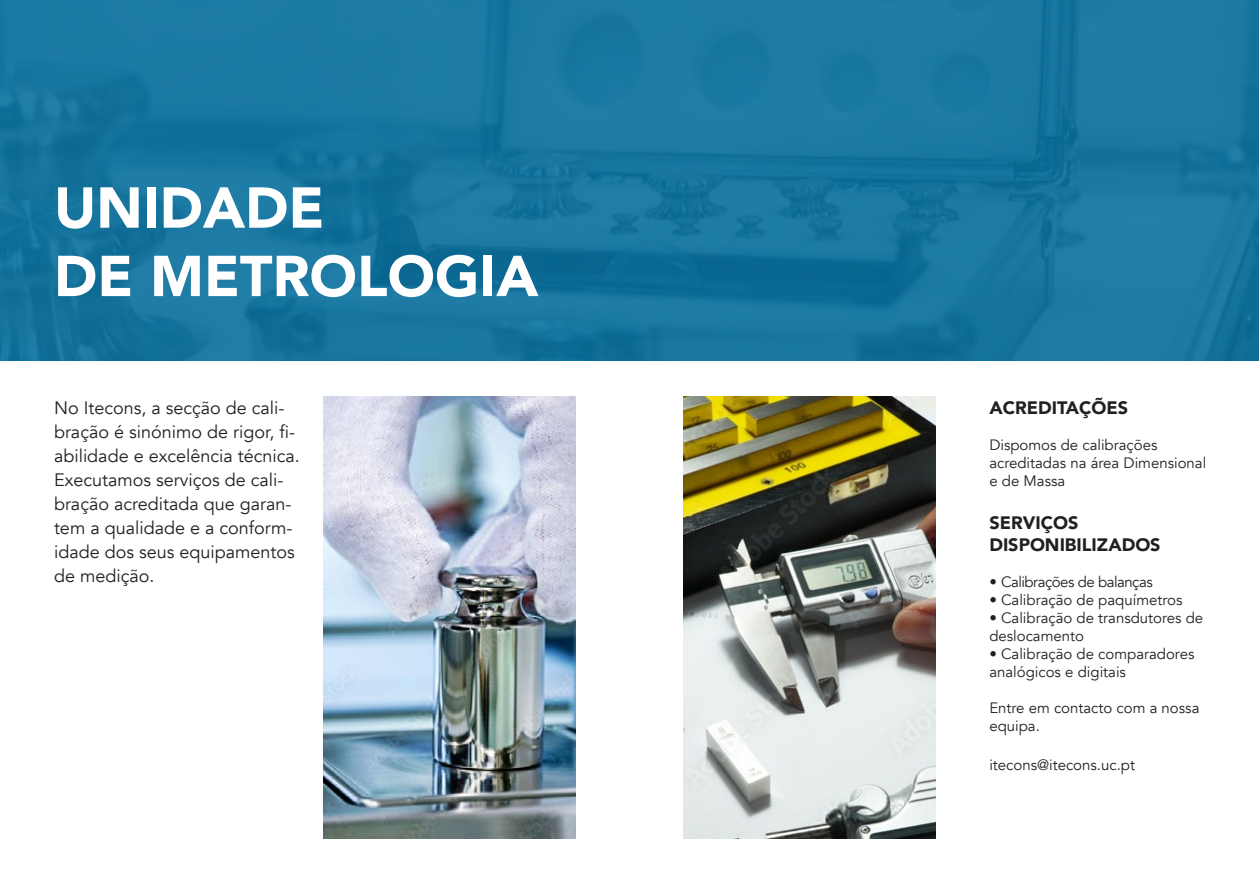
<style>
.page{position:relative;width:1259px;height:893px;background:#fff}
.page>*{position:absolute;margin:0;border:0;box-sizing:border-box;transform-origin:0 0}
.t1{font:900 57px "Avenir";color:#fff}
.t2{font:18px/24px "Avenir";color:#231f20}
.t3{font:900 18px "Avenir";color:#231f20}
.t4{font:15px/18px "Avenir";color:#231f20}
.t5{font:15px "Avenir";letter-spacing:-.03em;color:#231f20}
</style>
<div class="page">
<img style="left:683px;top:396px;width:252px;height:443px">
<img style="left:324px;top:396px;width:251px;height:443px">
<div style="left:0;top:0;width:1259px;height:360px;background:linear-gradient(to bottom,#1c7aa4,#15739d)"></div>
<p class="t1" style="left:54px;top:159px;width:272px">UNIDADE</p>
<p class="t1" style="left:54px;top:227px;width:486px">DE METROLOGIA</p>
<p class="t2" style="left:54px;top:396px;width:247px">No Itecons, a secção de cali&shy;bração é sinónimo de rigor, fi&shy;abilidade e excelência técnica.<br>Executamos serviços de cali&shy;bração acreditada que garan&shy;tem a qualidade e a conform&shy;idade dos seus equipamentos de medição.</p>
<p class="t3" style="left:989px;top:392px;width:140px">ACREDITAÇÕES</p>
<p class="t4" style="left:989px;top:436px;width:218px">Dispomos de calibrações acreditadas na área Dimensional e de Massa</p>
<p class="t3" style="left:989px;top:508px;width:90px">SERVIÇOS</p>
<p class="t3" style="left:989px;top:529px;width:173px">DISPONIBILIZADOS</p>
<p class="t5" style="left:989px;top:573px;width:165px">• Calibrações de balanças</p>
<p class="t4" style="left:989px;top:591px;width:195px">• Calibração de paquímetros</p>
<p class="t4" style="left:989px;top:609px;width:215px">• Calibração de transdutores de deslocamento</p>
<p class="t4" style="left:989px;top:645px;width:207px">• Calibração de comparadores analógicos e digitais</p>
<p class="t4" style="left:989px;top:699px;width:212px">Entre em contacto com a nossa equipa.</p>
<p class="t4" style="left:989px;top:757px;width:147px">itecons@itecons.uc.pt</p>
</div>
